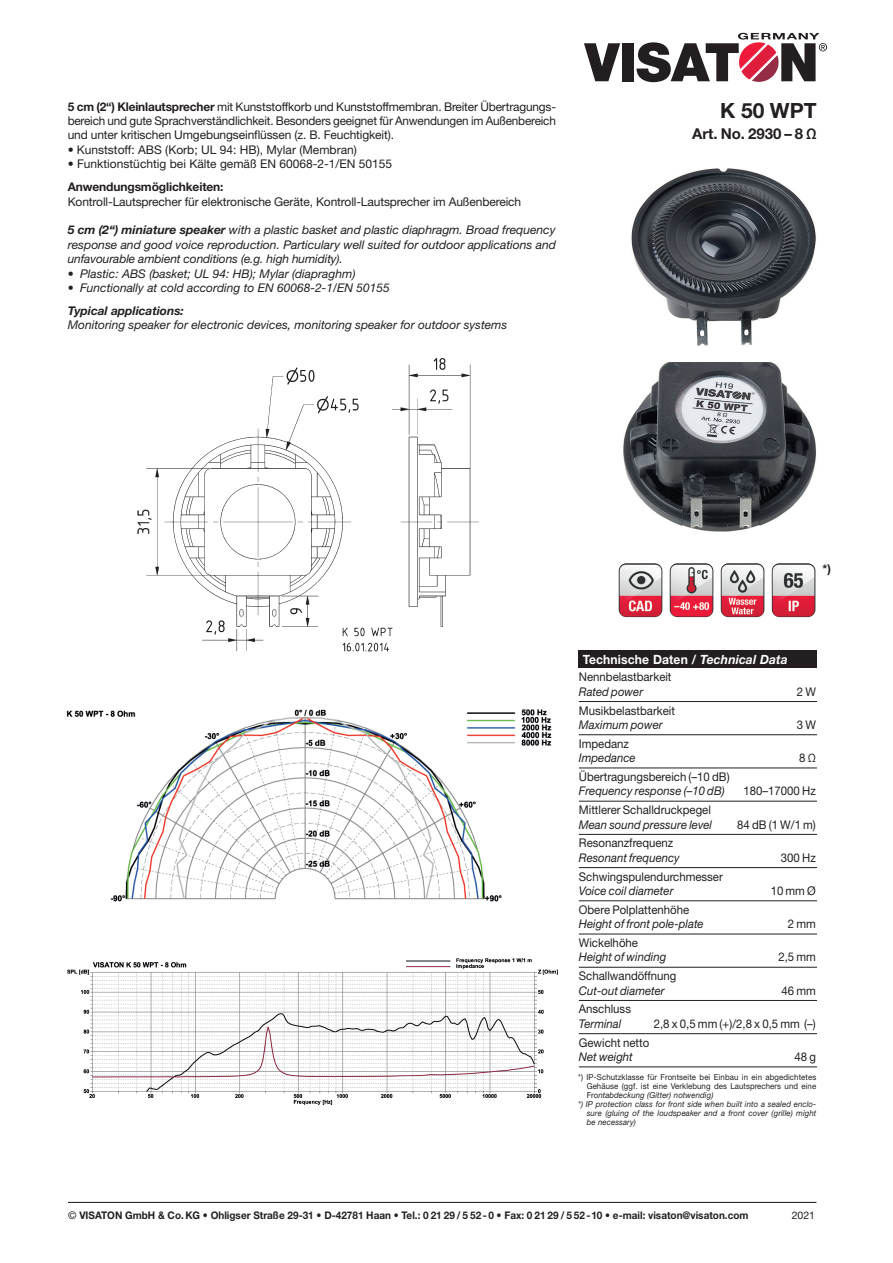
<style>
.page{position:relative;width:893px;height:1263px;background:#fff}
.page>*{position:absolute;margin:0;border:0;box-sizing:border-box;transform-origin:0 0}
.t1{font:700 21px "Helvetica Neue LT Std";color:#231f20}
.t2{font:700 15px "Helvetica Neue LT Std";color:#231f20}
.t3{font:700 12.75px "Helvetica Neue LT Std";letter-spacing:.01em;color:#fff;scale:.95 1}
.t4{font:12px/14.4px "Helvetica Neue LT Std";color:#231f20;text-align:justify}
.t5{font:italic 12px/14.4px "Helvetica Neue LT Std";color:#231f20;text-align:justify}
.t6{font:12px "Helvetica Neue LT Std";color:#231f20;scale:.95 1}
.t7{font:italic 12px "Helvetica Neue LT Std";color:#231f20;scale:.95 1}
.t8{font:700 12px "Helvetica Neue LT Std";letter-spacing:-.01em;color:#231f20}
.t9{font:italic 700 12px "Helvetica Neue LT Std";color:#231f20}
.t10{font:700 10.5px "Helvetica Neue LT Std";color:#231f20;scale:.95 1}
.t11{font:10.5px "Helvetica Neue LT Std";color:#231f20}
.t12{font:italic 8.25px "Helvetica Neue LT Std";letter-spacing:.01em;color:#231f20;scale:.95 1}
.t13{font:8.25px "Helvetica Neue LT Std";letter-spacing:.01em;color:#231f20;scale:.95 1}
.s1{font-weight:700}
.s2{font-style:italic}
.s3{font-style:normal}
.s4{font-weight:400}
</style>
<div class="page">
<svg style="left:584px;top:43px;width:36px;height:38px"></svg>
<div style="left:622px;top:43px;width:12px;height:38px;background:#231f20"></div>
<svg style="left:636px;top:33px;width:191px;height:50px"></svg>
<hr style="left:68px;top:1202px;width:748px;height:1px;background:#231f20">
<img style="left:623px;top:362px;width:193px;height:170px">
<img style="left:631px;top:168px;width:185px;height:178px">
<div style="left:579px;top:650px;width:238px;height:17px;background:#231f20"></div>
<hr style="left:579px;top:701px;width:238px;height:1px;background:#231f20">
<hr style="left:579px;top:734px;width:238px;height:1px;background:#231f20">
<hr style="left:579px;top:768px;width:238px;height:1px;background:#231f20">
<hr style="left:579px;top:801px;width:238px;height:1px;background:#231f20">
<hr style="left:579px;top:834px;width:238px;height:1px;background:#231f20">
<hr style="left:579px;top:867px;width:238px;height:1px;background:#231f20">
<hr style="left:579px;top:900px;width:238px;height:1px;background:#231f20">
<hr style="left:579px;top:934px;width:238px;height:1px;background:#231f20">
<hr style="left:579px;top:967px;width:238px;height:1px;background:#231f20">
<hr style="left:579px;top:1000px;width:238px;height:1px;background:#231f20">
<hr style="left:579px;top:1033px;width:238px;height:1px;background:#231f20">
<hr style="left:579px;top:1066px;width:238px;height:1px;background:#231f20">
<img style="left:619px;top:563px;width:43px;height:54px">
<img style="left:670px;top:563px;width:43px;height:54px">
<img style="left:721px;top:563px;width:43px;height:54px">
<img style="left:772px;top:563px;width:43px;height:54px">
<img style="left:67px;top:709px;width:485px;height:192px">
<img style="left:137px;top:358px;width:342px;height:294px">
<img style="left:68px;top:959px;width:489px;height:145px">
<p class="t4" style="left:68px;top:99px;width:490px"><span class="s1">5 cm (2“) Kleinlautsprecher</span> mit Kunststoffkorb und Kunststoffmembran. Breiter Übertragungs&shy;bereich und gute Sprachverständlichkeit. Besonders geeignet für Anwendungen im Außenbereich und unter kritischen Umgebungseinflüssen (z. B. Feuchtigkeit).</p>
<p class="t4" style="left:68px;top:142px;width:291px">• Kunststoff: ABS (Korb; UL 94: HB), Mylar (Membran)</p>
<p class="t4" style="left:68px;top:157px;width:326px">• Funktionstüchtig bei Kälte gemäß EN 60068-2-1/EN 50155</p>
<p class="t8" style="left:68px;top:179px;width:157px">Anwendungsmöglichkeiten:</p>
<p class="t4" style="left:68px;top:194px;width:455px">Kontroll-Lautsprecher für elektronische Geräte, Kontroll-Lautsprecher im Außenbereich</p>
<p class="t5" style="left:68px;top:223px;width:490px"><span class="s1">5 cm (2“) miniature speaker</span> with a plastic basket and plastic diaphragm. Broad frequency response and good voice reproduction. Particulary well suited for outdoor applications and unfavourable ambient conditions (e.g. high humidity).</p>
<p class="t5" style="left:68px;top:266px;width:289px">• Plastic: ABS (basket; UL 94: HB); Mylar (diapraghm)</p>
<p class="t5" style="left:68px;top:280px;width:324px">• Functionally at cold according to EN 60068-2-1/EN 50155</p>
<p class="t9" style="left:68px;top:303px;width:118px">Typical applications:</p>
<p class="t5" style="left:68px;top:318px;width:441px">Monitoring speaker for electronic devices, monitoring speaker for outdoor systems</p>
<h1 class="t1" style="left:720px;top:98px;width:98px">K 50 WPT</h1>
<p class="t2" style="left:692px;top:124px;width:126px">Art. No. 2930 – 8 Ω</p>
<p class="t8" style="left:822px;top:561px;width:10px">*)</p>
<p class="t3" style="left:583px;top:652px;width:217px">Technische Daten / <span class="s2">Technical Data</span></p>
<p class="t6" style="left:579px;top:670px;width:99px">Nennbelastbarkeit</p>
<p class="t7" style="left:579px;top:684px;width:69px">Rated power</p>
<p class="t6" style="left:797px;top:684px;width:22px">2 W</p>
<p class="t6" style="left:579px;top:703px;width:103px">Musikbelastbarkeit</p>
<p class="t7" style="left:579px;top:717px;width:90px">Maximum power</p>
<p class="t6" style="left:797px;top:717px;width:22px">3 W</p>
<p class="t6" style="left:579px;top:736px;width:54px">Impedanz</p>
<p class="t7" style="left:579px;top:751px;width:61px">Impedance</p>
<p class="t6" style="left:799px;top:751px;width:19px">8 Ω</p>
<p class="t6" style="left:579px;top:769px;width:160px">Übertragungsbereich (–10 dB)</p>
<p class="t7" style="left:579px;top:784px;width:155px">Frequency response (–10 dB)</p>
<p class="t6" style="left:744px;top:784px;width:78px">180–17000 Hz</p>
<p class="t6" style="left:579px;top:803px;width:141px">Mittlerer Schalldruckpegel</p>
<p class="t7" style="left:579px;top:817px;width:142px">Mean sound pressure level</p>
<p class="t6" style="left:737px;top:817px;width:84px">84 dB (1 W/1 m)</p>
<p class="t6" style="left:579px;top:836px;width:101px">Resonanzfrequenz</p>
<p class="t7" style="left:579px;top:850px;width:108px">Resonant frequency</p>
<p class="t6" style="left:781px;top:850px;width:38px">300 Hz</p>
<p class="t6" style="left:579px;top:869px;width:153px">Schwingspulendurchmesser</p>
<p class="t7" style="left:579px;top:883px;width:101px">Voice coil diameter</p>
<p class="t6" style="left:771px;top:883px;width:49px">10 mm Ø</p>
<p class="t6" style="left:579px;top:902px;width:118px">Obere Polplattenhöhe</p>
<p class="t7" style="left:579px;top:917px;width:133px">Height of front pole-plate</p>
<p class="t6" style="left:788px;top:917px;width:31px">2 mm</p>
<p class="t6" style="left:579px;top:935px;width:64px">Wickelhöhe</p>
<p class="t7" style="left:579px;top:950px;width:94px">Height of winding</p>
<p class="t6" style="left:778px;top:950px;width:41px">2,5 mm</p>
<p class="t6" style="left:579px;top:969px;width:104px">Schallwandöffnung</p>
<p class="t7" style="left:579px;top:983px;width:92px">Cut-out diameter</p>
<p class="t6" style="left:781px;top:983px;width:38px">46 mm</p>
<p class="t6" style="left:579px;top:1002px;width:56px">Anschluss</p>
<p class="t7" style="left:579px;top:1016px;width:46px">Terminal</p>
<p class="t6" style="left:654px;top:1016px;width:172px">2,8 x 0,5 mm (+)/2,8 x 0,5 mm (–)</p>
<p class="t6" style="left:579px;top:1035px;width:76px">Gewicht netto</p>
<p class="t7" style="left:579px;top:1049px;width:58px">Net weight</p>
<p class="t6" style="left:794px;top:1050px;width:24px">48 g</p>
<p class="t13" style="left:578px;top:1072px;width:252px">*) IP-Schutzklasse für Frontseite bei Einbau in ein abgedichtetes</p>
<p class="t13" style="left:587px;top:1081px;width:243px">Gehäuse (ggf. ist eine Verklebung des Lautsprechers und eine</p>
<p class="t12" style="left:587px;top:1090px;width:135px"><span class="s3">Fro</span>ntabdeckung (Gitter) notwendig)</p>
<p class="t12" style="left:578px;top:1099px;width:252px">*) IP protection class for front side when built into a sealed enclo-</p>
<p class="t12" style="left:587px;top:1108px;width:243px">sure (gluing of the loudspeaker and a front cover (grille) might</p>
<p class="t12" style="left:587px;top:1117px;width:53px">be necessary)</p>
<p class="t10" style="left:68px;top:1209px;width:718px"><span class="s4">©</span> VISATON GmbH &amp; Co. KG • Ohligser Straße 29-31 • D-42781 Haan • Tel.: 0 21 29 / 5 52- 0 • Fax: 0 21 29 / 5 52 -10 • e-mail: visaton@visaton.com</p>
<p class="t11" style="left:792px;top:1209px;width:25px">2021</p>
</div>
